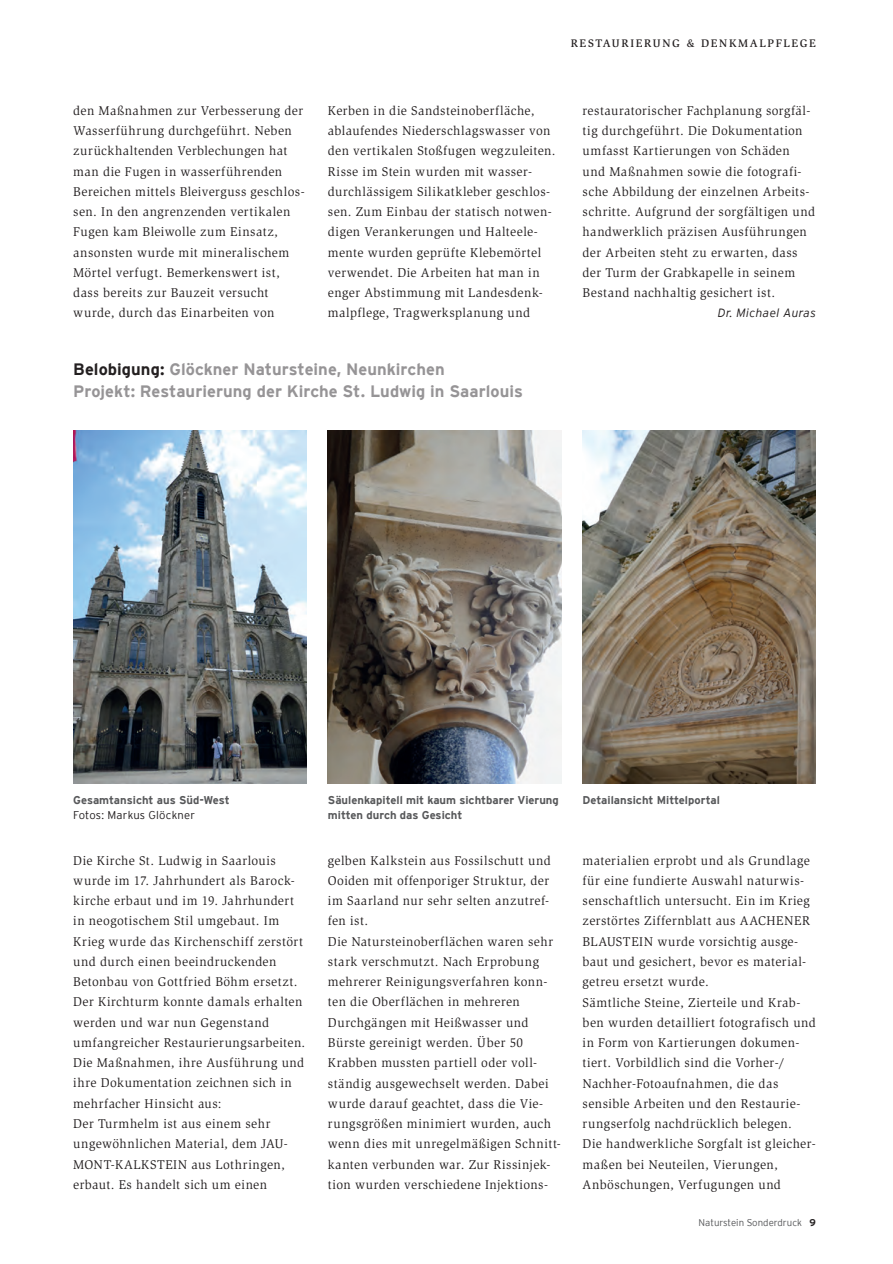
<style>
.page{position:relative;width:893px;height:1264px;background:#fff}
.page>*{position:absolute;margin:0;border:0;box-sizing:border-box;transform-origin:0 0}
._04_Interview_Frage{font:700 16.5px/22.5px "Interstate";color:#969496}
._04_Lauf{font:13.05px/20.2px "Slimbach Std";letter-spacing:.035em;color:#231f20}
._06_Autor{font:italic 300 12px "Interstate";letter-spacing:.03em;color:#231f20}
._07_BU{font:700 11.25px "Interstate";color:#57585a}
.t1{font:500 11.25px "Slimbach Std";letter-spacing:.15em;color:#231f20}
._07_BU-2{font:300 11.25px "Interstate";letter-spacing:.02em;color:#231f20}
.t2{font:300 9.75px "Interstate";color:#57585a}
.s1{color:#231f20}
.s2{font-weight:700;color:#231f20}
</style>
<div class="page">
<img style="left:73px;top:430px;width:233px;height:353px">
<img style="left:582px;top:430px;width:233px;height:353px">
<img style="left:328px;top:430px;width:233px;height:353px">
<p class="t1" style="left:570px;top:37px;width:247px">RESTAURIERUNG &amp; DENKMALPFLEGE</p>
<p class="_04_Lauf" style="left:73px;top:100px;width:233px">den Maßnahmen zur Verbesserung der Wasserführung durchgeführt. Neben zurückhaltenden Verblechungen hat man die Fugen in wasserführenden Bereichen mittels Bleiverguss geschlos&shy;sen. In den angrenzenden vertikalen Fugen kam Bleiwolle zum Einsatz, ansonsten wurde mit mineralischem Mörtel verfugt. Bemerkenswert ist, dass bereits zur Bauzeit versucht wurde, durch das Einarbeiten von</p>
<p class="_04_Lauf" style="left:328px;top:100px;width:229px">Kerben in die Sandsteinoberfläche, ablaufendes Niederschlagswasser von den vertikalen Stoßfugen wegzuleiten.<br>Risse im Stein wurden mit wasser&shy;durchlässigem Silikatkleber geschlos&shy;sen. Zum Einbau der statisch notwen&shy;digen Verankerungen und Halteele&shy;mente wurden geprüfte Klebemörtel verwendet. Die Arbeiten hat man in enger Abstimmung mit Landesdenk&shy;malpflege, Tragwerksplanung und</p>
<p class="_04_Lauf" style="left:582px;top:100px;width:234px">restauratorischer Fachplanung sorgfäl&shy;tig durchgeführt. Die Dokumentation umfasst Kartierungen von Schäden und Maßnahmen sowie die fotografi&shy;sche Abbildung der einzelnen Arbeits&shy;schritte. Aufgrund der sorgfältigen und handwerklich präzisen Ausführungen der Arbeiten steht zu erwarten, dass der Turm der Grabkapelle in seinem Bestand nachhaltig gesichert ist.</p>
<p class="_06_Autor" style="left:717px;top:306px;width:100px">Dr. Michael Auras</p>
<p class="_04_Interview_Frage" style="left:73px;top:357px;width:451px"><span class="s1">Belobigung:</span> Glöckner Natursteine, Neunkirchen<br>Projekt: Restaurierung der Kirche St. Ludwig in Saarlouis</p>
<p class="_07_BU" style="left:73px;top:793px;width:158px">Gesamtansicht aus Süd-West</p>
<p class="_07_BU-2" style="left:73px;top:808px;width:123px">Fotos: Markus Glöckner</p>
<p class="_04_Lauf" style="left:73px;top:850px;width:233px">Die Kirche St. Ludwig in Saarlouis wurde im 17. Jahrhundert als Barock&shy;kirche erbaut und im 19. Jahrhundert in neogotischem Stil umgebaut. Im Krieg wurde das Kirchenschiff zerstört und durch einen beeindruckenden Betonbau von Gottfried Böhm ersetzt.<br>Der Kirchturm konnte damals erhalten werden und war nun Gegenstand umfangreicher Restaurierungsarbeiten.<br>Die Maßnahmen, ihre Ausführung und ihre Dokumentation zeichnen sich in mehrfacher Hinsicht aus:</p>
<p class="_04_Lauf" style="left:73px;top:1113px;width:216px">Der Turmhelm ist aus einem sehr ungewöhnlichen Material, dem JAU-<br>MONT-KALKSTEIN aus Lothringen, erbaut. Es handelt sich um einen</p>
<p class="_07_BU" style="left:328px;top:793px;width:232px">Säulenkapitell mit kaum sichtbarer Vierung</p>
<p class="_07_BU" style="left:582px;top:793px;width:139px">Detailansicht Mittelportal</p>
<p class="_07_BU" style="left:328px;top:808px;width:136px">mitten durch das Gesicht</p>
<p class="_04_Lauf" style="left:328px;top:850px;width:224px">gelben Kalkstein aus Fossilschutt und<br>Ooiden mit offenporiger Struktur, der im Saarland nur sehr selten anzutref&shy;fen ist.</p>
<p class="_04_Lauf" style="left:328px;top:931px;width:234px">Die Natursteinoberflächen waren sehr stark verschmutzt. Nach Erprobung mehrerer Reinigungsverfahren konn&shy;ten die Oberflächen in mehreren Durchgängen mit Heißwasser und Bürste gereinigt werden. Über 50<br>Krabben mussten partiell oder voll&shy;ständig ausgewechselt werden. Dabei wurde darauf geachtet, dass die Vie&shy;rungsgrößen minimiert wurden, auch wenn dies mit unregelmäßigen Schnitt&shy;kanten verbunden war. Zur Rissinjek&shy;tion wurden verschiedene Injektions-</p>
<p class="_04_Lauf" style="left:582px;top:850px;width:229px">materialien erprobt und als Grundlage für eine fundierte Auswahl naturwis&shy;senschaftlich untersucht. Ein im Krieg zerstörtes Ziffernblatt aus AACHENER BLAUSTEIN wurde vorsichtig ausge&shy;baut und gesichert, bevor es material&shy;getreu ersetzt wurde.</p>
<p class="_04_Lauf" style="left:582px;top:991px;width:235px">Sämtliche Steine, Zierteile und Krab&shy;ben wurden detailliert fotografisch und in Form von Kartierungen dokumen&shy;tiert. Vorbildlich sind die Vorher-/ Nachher-Fotoaufnahmen, die das sensible Arbeiten und den Restaurie&shy;rungserfolg nachdrücklich belegen.</p>
<p class="_04_Lauf" style="left:582px;top:1133px;width:235px">Die handwerkliche Sorgfalt ist gleicher&shy;maßen bei Neuteilen, Vierungen,<br>Anböschungen, Verfugungen und</p>
<p class="t2" style="left:698px;top:1216px;width:119px">Naturstein Sonderdruck <span class="s2">9</span></p>
</div>
